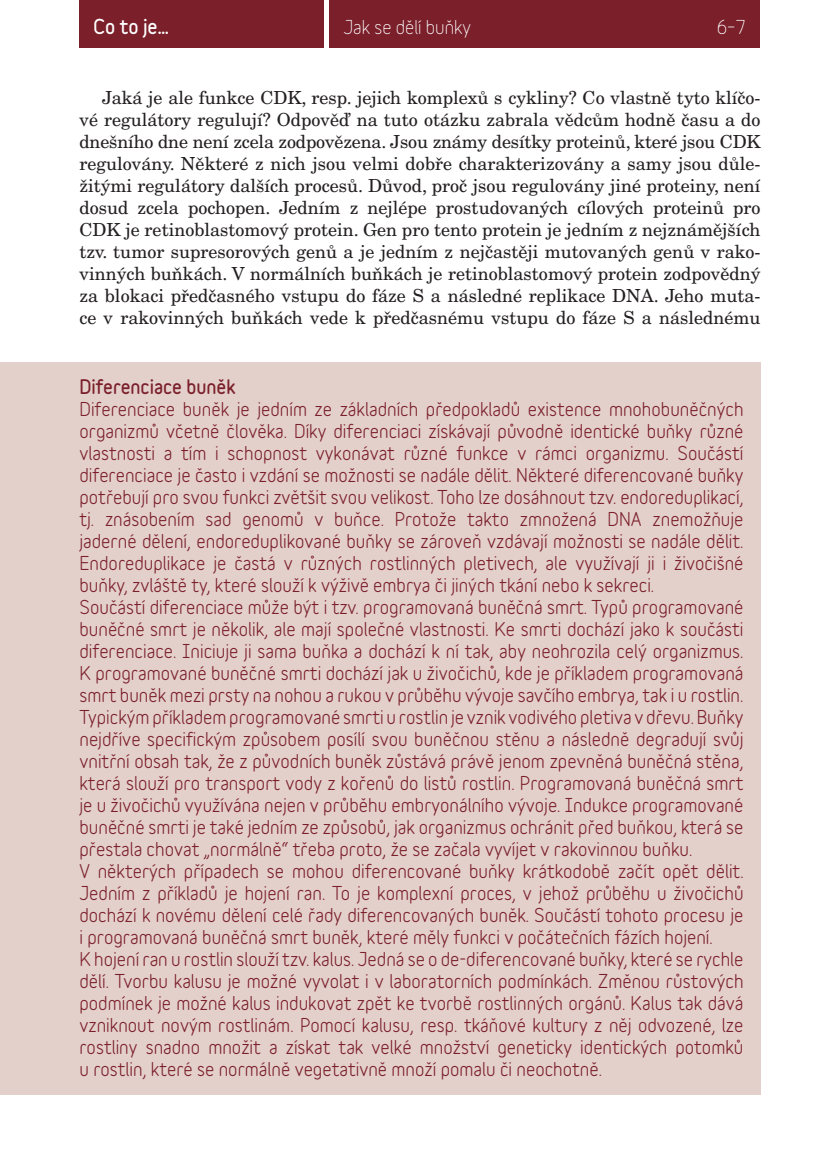
<style>
.page{position:relative;width:823px;height:1163px;background:#fff}
.page>*{position:absolute;margin:0;border:0;box-sizing:border-box;transform-origin:0 0}
.t1{font:18.4px "Variable";color:#fff}
.t2{font:900 18.4px "Variable";color:#fff}
.t3{font:700 18px/22px "Variable";color:#7b202b}
.t4{font:18px/22px "New Century Schlbk CE";color:#231f20;text-align:justify}
.t5{font:900 18px "Variable";color:#7b202b}
</style>
<div class="page">
<div style="left:79px;top:0;width:244px;height:48px;background:#7b202b"></div>
<div style="left:329px;top:0;width:430px;height:48px;background:#7b202b"></div>
<div style="left:0;top:362px;width:760px;height:732px;background:#e4d0cb"></div>
<p class="t2" style="left:94px;top:19px;width:77px">Co to je…</p>
<p class="t1" style="left:343px;top:20px;width:129px">Jak se dělí buňky</p>
<p class="t1" style="left:716px;top:20px;width:30px">6–7</p>
<p class="t4" style="left:79px;top:86px;width:682px;text-indent:23px">Jaká je ale funkce CDK, resp. jejich komplexů s cykliny? Co vlastně tyto klíčo&shy;vé regulátory regulují? Odpověď na tuto otázku zabrala vědcům hodně času a do dnešního dne není zcela zodpovězena. Jsou známy desítky proteinů, které jsou CDK regulovány. Některé z nich jsou velmi dobře charakterizovány a samy jsou důle&shy;žitými regulátory dalších procesů. Důvod, proč jsou regulovány jiné proteiny, není dosud zcela pochopen. Jedním z nejlépe prostudovaných cílových proteinů pro CDK je retinoblastomový protein. Gen pro tento protein je jedním z nejznámějších tzv. tumor supresorových genů a je jedním z nejčastěji mutovaných genů v rako&shy;vinných buňkách. V normálních buňkách je retinoblastomový protein zodpovědný za blokaci předčasného vstupu do fáze S a následné replikace DNA. Jeho muta&shy;ce v rakovinných buňkách vede k předčasnému vstupu do fáze S a následnému</p>
<p class="t5" style="left:79px;top:379px;width:157px">Diferenciace buněk</p>
<p class="t3" style="left:79px;top:400px;width:665px">Diferenciace buněk je jedním ze základních předpokladů existence mnohobuněčných organizmů včetně člověka. Díky diferenciaci získávají původně identické buňky různé vlastnosti a tím i schopnost vykonávat různé funkce v rámci organizmu. Součástí diferenciace je často i vzdání se možnosti se nadále dělit. Některé diferencované buňky potřebují pro svou funkci zvětšit svou velikost. Toho lze dosáhnout tzv. endoreduplikací, tj. znásobením sad genomů v buňce. Protože takto zmnožená DNA znemožňuje jaderné dělení, endoreduplikované buňky se zároveň vzdávají možnosti se nadále dělit.<br>Endoreduplikace je častá v různých rostlinných pletivech, ale využívají ji i živočišné buňky, zvláště ty, které slouží k výživě embrya či jiných tkání nebo k sekreci.<br>Součástí diferenciace může být i tzv. programovaná buněčná smrt. Typů programované buněčné smrt je několik, ale mají společné vlastnosti. Ke smrti dochází jako k součásti diferenciace. Iniciuje ji sama buňka a dochází k ní tak, aby neohrozila celý organizmus.<br>K programované buněčné smrti dochází jak u živočichů, kde je příkladem programovaná smrt buněk mezi prsty na nohou a rukou v průběhu vývoje savčího embrya, tak i u rostlin.<br>Typickým příkladem programované smrti u rostlin je vznik vodivého pletiva v dřevu. Buňky nejdříve specifickým způsobem posílí svou buněčnou stěnu a následně degradují svůj vnitřní obsah tak, že z původních buněk zůstává právě jenom zpevněná buněčná stěna, která slouží pro transport vody z kořenů do listů rostlin. Programovaná buněčná smrt je u živočichů využívána nejen v průběhu embryonálního vývoje. Indukce programované buněčné smrti je také jedním ze způsobů, jak organizmus ochránit před buňkou, která se přestala chovat „normálně“ třeba proto, že se začala vyvíjet v rakovinnou buňku.<br>V některých případech se mohou diferencované buňky krátkodobě začít opět dělit.<br>Jedním z příkladů je hojení ran. To je komplexní proces, v jehož průběhu u živočichů dochází k novému dělení celé řady diferencovaných buněk. Součástí tohoto procesu je i programovaná buněčná smrt buněk, které měly funkci v počátečních fázích hojení.<br>K hojení ran u rostlin slouží tzv. kalus. Jedná se o de-diferencované buňky, které se rychle dělí. Tvorbu kalusu je možné vyvolat i v laboratorních podmínkách. Změnou růstových podmínek je možné kalus indukovat zpět ke tvorbě rostlinných orgánů. Kalus tak dává vzniknout novým rostlinám. Pomocí kalusu, resp. tkáňové kultury z něj odvozené, lze rostliny snadno množit a získat tak velké množství geneticky identických potomků u rostlin, které se normálně vegetativně množí pomalu či neochotně.</p>
</div>
